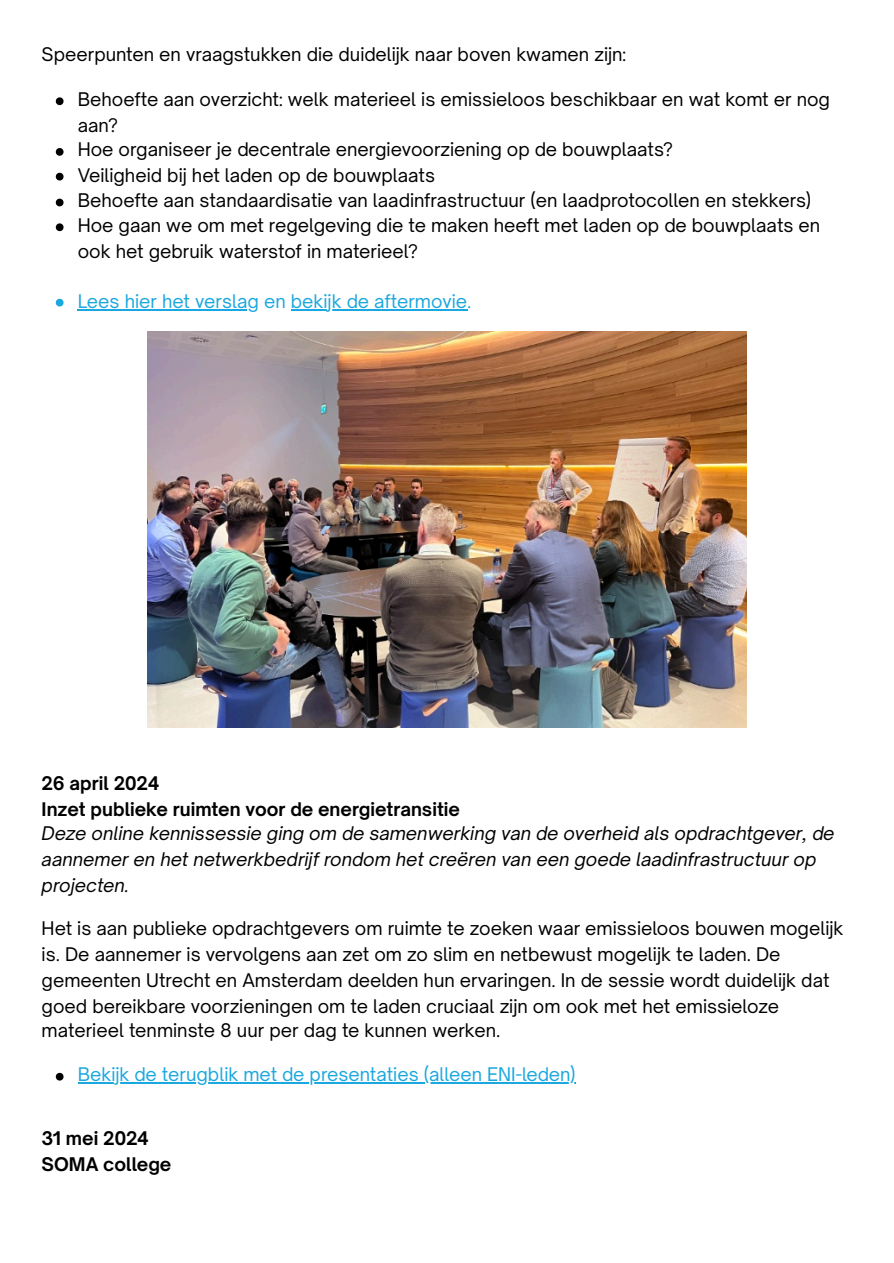
<style>
.page{position:relative;width:894px;height:1263px;background:#fff}
.page>*{position:absolute;margin:0;border:0;box-sizing:border-box;transform-origin:0 0}
.t1{font:18px/25.3px "Open Sauce One";color:#000}
.t2{font:italic 18px/25.8px "Open Sauce One";color:#000}
.t3{font:18px "Open Sauce One";color:#1ba7df}
.t4{font:700 18px/25.8px "Open Sauce One";color:#000}
</style>
<div class="page">
<svg style="left:56px;top:97px;width:7px;height:8px"></svg>
<svg style="left:56px;top:148px;width:7px;height:8px"></svg>
<svg style="left:56px;top:173px;width:7px;height:7px"></svg>
<svg style="left:56px;top:199px;width:7px;height:7px"></svg>
<svg style="left:56px;top:223px;width:7px;height:8px"></svg>
<svg style="left:56px;top:299px;width:7px;height:7px"></svg>
<svg style="left:56px;top:1073px;width:7px;height:7px"></svg>
<hr style="left:78px;top:309px;width:181px;height:1px;background:#1ba7df">
<hr style="left:291px;top:309px;width:176px;height:1px;background:#1ba7df">
<img style="left:147px;top:332px;width:599px;height:396px">
<hr style="left:78px;top:1082px;width:497px;height:1px;background:#1ba7df">
<p class="t1" style="left:42px;top:41px;width:586px">Speerpunten en vraagstukken die duidelijk naar boven kwamen zijn:</p>
<p class="t1" style="left:78px;top:86px;width:753px">Behoefte aan overzicht: welk materieel is emissieloos beschikbaar en wat komt er nog aan?<br>Hoe organiseer je decentrale energievoorziening op de bouwplaats?<br>Veiligheid bij het laden op de bouwplaats<br>Behoefte aan standaardisatie van laadinfrastructuur (en laadprotocollen en stekkers)<br>Hoe gaan we om met regelgeving die te maken heeft met laden op de bouwplaats en ook het gebruik waterstof in materieel?</p>
<p class="t3" style="left:78px;top:290px;width:395px">Lees hier het verslag en bekijk de aftermovie.</p>
<p class="t4" style="left:42px;top:770px;width:420px">26 april 2024<br>Inzet publieke ruimten voor de energietransitie</p>
<p class="t2" style="left:42px;top:821px;width:794px">Deze online kennissessie ging om de samenwerking van de overheid als opdrachtgever, de aannemer en het netwerkbedrijf rondom het creëren van een goede laadinfrastructuur op projecten.</p>
<p class="t1" style="left:42px;top:915px;width:803px">Het is aan publieke opdrachtgevers om ruimte te zoeken waar emissieloos bouwen mogelijk is. De aannemer is vervolgens aan zet om zo slim en netbewust mogelijk te laden. De gemeenten Utrecht en Amsterdam deelden hun ervaringen. In de sessie wordt duidelijk dat goed bereikbare voorzieningen om te laden cruciaal zijn om ook met het emissieloze materieel tenminste 8 uur per dag te kunnen werken.</p>
<p class="t3" style="left:78px;top:1063px;width:499px">Bekijk de terugblik met de presentaties (alleen ENI-leden)</p>
<p class="t4" style="left:42px;top:1125px;width:131px">31 mei 2024<br>SOMA college</p>
</div>
